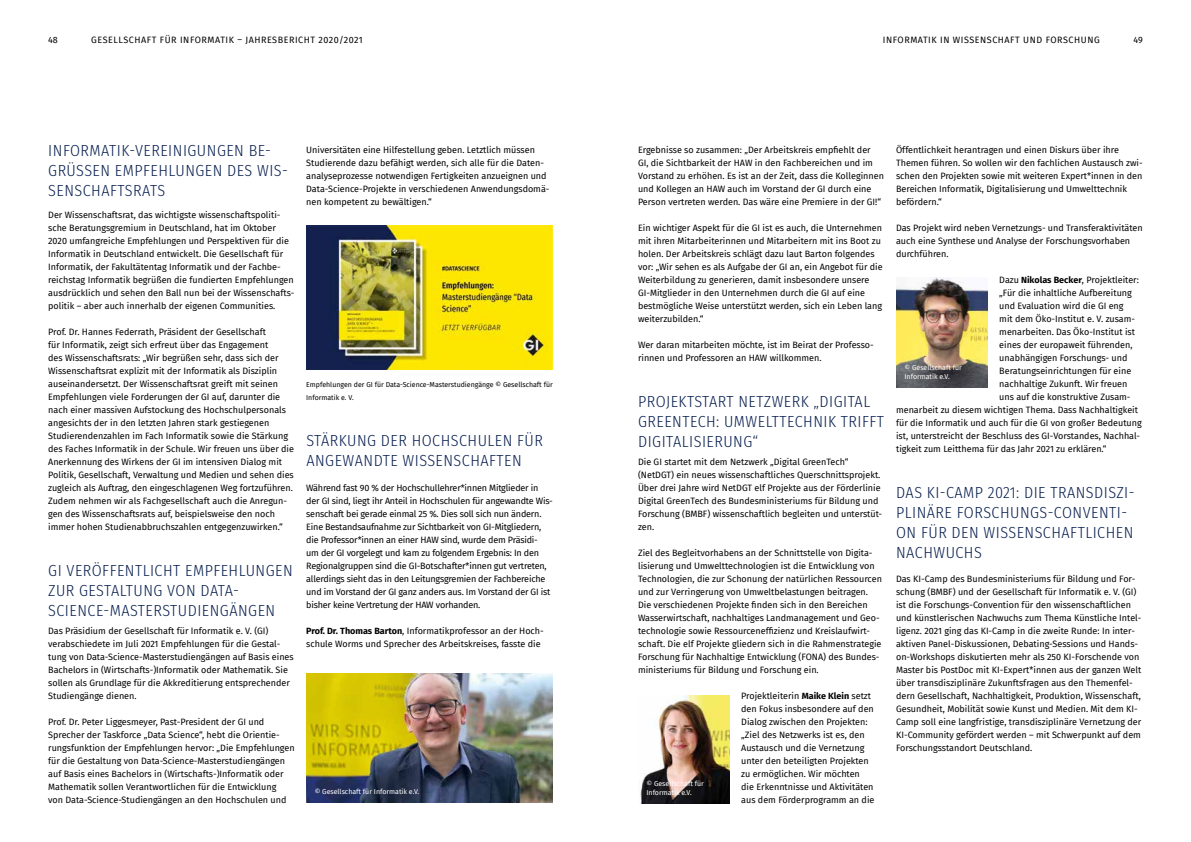
<style>
.page{position:relative;width:1191px;height:842px;background:#fff}
.page>*{position:absolute;margin:0;border:0;box-sizing:border-box;transform-origin:0 0}
.t1{font:300 16px/20px "Fira Sans Condensed";letter-spacing:.03em;color:#071e4f}
.t2{font:9px/13px "Fira Sans";color:#000}
.t3{font:9px/13px "Fira Sans";letter-spacing:-.02em;color:#000}
.t4{font:9px "Fira Sans";letter-spacing:.06em;color:#000}
.t5{font:7px/9px "Fira Sans";color:#fff}
.t6{font:7px/13px "Fira Sans";color:#000}
.s1{font-weight:700}
</style>
<div class="page">
<img style="left:306px;top:225px;width:247px;height:144px">
<img style="left:896px;top:278px;width:92px;height:109px">
<img style="left:640px;top:695px;width:90px;height:108px">
<img style="left:306px;top:673px;width:247px;height:130px">
<p class="t2" style="left:48px;top:33px;width:11px">48</p>
<p class="t4" style="left:91px;top:33px;width:273px">GESELLSCHAFT FÜR INFORMATIK – JAHRESBERICHT 2020/2021</p>
<p class="t4" style="left:883px;top:33px;width:218px">INFORMATIK IN WISSENSCHAFT UND FORSCHUNG</p>
<p class="t2" style="left:1133px;top:33px;width:11px">49</p>
<h1 class="t1" style="left:48px;top:141px;width:241px">INFORMATIK-VEREINIGUNGEN BE-<br>GRÜSSEN EMPFEHLUNGEN DES WIS-<br>SENSCHAFTSRATS</h1>
<p class="t2" style="left:48px;top:208px;width:248px">Der Wissenschaftsrat, das wichtigste wissenschaftspoliti&shy;sche Beratungsgremium in Deutschland, hat im Oktober 2020 umfangreiche Empfehlungen und Perspektiven für die Informatik in Deutschland entwickelt. Die Gesellschaft für Informatik, der Fakultätentag Informatik und der Fachbe&shy;reichstag Informatik begrüßen die fundierten Empfehlungen ausdrücklich und sehen den Ball nun bei der Wissenschafts&shy;politik – aber auch innerhalb der eigenen Communities.</p>
<p class="t2" style="left:48px;top:325px;width:247px">Prof. Dr. Hannes Federrath, Präsident der Gesellschaft<br>für Informatik, zeigt sich erfreut über das Engagement<br>des Wissenschaftsrats: „Wir begrüßen sehr, dass sich der Wissenschaftsrat explizit mit der Informatik als Disziplin auseinandersetzt. Der Wissenschaftsrat greift mit seinen Empfehlungen viele Forderungen der GI auf, darunter die nach einer massiven Aufstockung des Hochschulpersonals angesichts der in den letzten Jahren stark gestiegenen Studierendenzahlen im Fach Informatik sowie die Stärkung des Faches Informatik in der Schule. Wir freuen uns über die Anerkennung des Wirkens der GI im intensiven Dialog mit Politik, Gesellschaft, Verwaltung und Medien und sehen dies zugleich als Auftrag, den eingeschlagenen Weg fortzuführen.<br>Zudem nehmen wir als Fachgesellschaft auch die Anregun&shy;gen des Wissenschaftsrats auf, beispielsweise den noch immer hohen Studienabbruchszahlen entgegenzuwirken.“</p>
<h1 class="t1" style="left:48px;top:561px;width:246px">GI VERÖFFENTLICHT EMPFEHLUNGEN<br>ZUR GESTALTUNG VON DATA-<br>SCIENCE-MASTERSTUDIENGÄNGEN</h1>
<p class="t2" style="left:48px;top:624px;width:247px">Das Präsidium der Gesellschaft für Informatik e. V. (GI) verabschiedete im Juli 2021 Empfehlungen für die Gestal&shy;tung von Data-Science-Masterstudiengängen auf Basis eines Bachelors in (Wirtschafts-)Informatik oder Mathematik. Sie sollen als Grundlage für die Akkreditierung entsprechender Studiengänge dienen.</p>
<p class="t2" style="left:48px;top:715px;width:248px">Prof. Dr. Peter Liggesmeyer, Past-President der GI und Sprecher der Taskforce „Data Science“, hebt die Orientie&shy;rungsfunktion der Empfehlungen hervor: „Die Empfehlungen für die Gestaltung von Data-Science-Masterstudiengängen auf Basis eines Bachelors in (Wirtschafts-)Informatik oder Mathematik sollen Verantwortlichen für die Entwicklung<br>von Data-Science-Studiengängen an den Hochschulen und</p>
<p class="t2" style="left:638px;top:143px;width:247px">Ergebnisse so zusammen: „Der Arbeitskreis empfiehlt der<br>GI, die Sichtbarkeit der HAW in den Fachbereichen und im Vorstand zu erhöhen. Es ist an der Zeit, dass die Kolleginnen und Kollegen an HAW auch im Vorstand der GI durch eine Person vertreten werden. Das wäre eine Premiere in der GI!“</p>
<p class="t2" style="left:638px;top:221px;width:246px">Ein wichtiger Aspekt für die GI ist es auch, die Unternehmen mit ihren Mitarbeiterinnen und Mitarbeitern mit ins Boot zu holen. Der Arbeitskreis schlägt dazu laut Barton folgendes vor: „Wir sehen es als Aufgabe der GI an, ein Angebot für die Weiterbildung zu generieren, damit insbesondere unsere GI-Mitglieder in den Unternehmen durch die GI auf eine bestmögliche Weise unterstützt werden, sich ein Leben lang weiterzubilden.“</p>
<p class="t2" style="left:638px;top:338px;width:237px">Wer daran mitarbeiten möchte, ist im Beirat der Professo&shy;rinnen und Professoren an HAW willkommen.</p>
<h1 class="t1" style="left:638px;top:392px;width:247px">PROJEKTSTART NETZWERK „DIGITAL<br>GREENTECH: UMWELTTECHNIK TRIFFT<br>DIGITALISIERUNG“</h1>
<p class="t2" style="left:638px;top:455px;width:246px">Die GI startet mit dem Netzwerk „Digital GreenTech“ (NetDGT) ein neues wissenschaftliches Querschnittsprojekt.<br>Über drei Jahre wird NetDGT elf Projekte aus der Förderlinie Digital GreenTech des Bundesministeriums für Bildung und Forschung (BMBF) wissenschaftlich begleiten und unterstüt&shy;zen.</p>
<p class="t2" style="left:638px;top:546px;width:245px">Ziel des Begleitvorhabens an der Schnittstelle von Digita&shy;lisierung und Umwelttechnologien ist die Entwicklung von Technologien, die zur Schonung der natürlichen Ressourcen und zur Verringerung von Umweltbelastungen beitragen.<br>Die verschiedenen Projekte finden sich in den Bereichen Wasserwirtschaft, nachhaltiges Landmanagement und Geo&shy;technologie sowie Ressourceneffizienz und Kreislaufwirt&shy;schaft. Die elf Projekte gliedern sich in die Rahmenstrategie Forschung für Nachhaltige Entwicklung (FONA) des Bundes&shy;ministeriums für Bildung und Forschung ein.</p>
<p class="t2" style="left:741px;top:689px;width:135px">Projektleiterin <span class="s1">Maike Klein</span> setzt den Fokus insbesondere auf den<br>Dialog zwischen den Projekten: „Ziel des Netzwerks ist es, den<br>Austausch und die Vernetzung unter den beteiligten Projekten zu ermöglichen. Wir möchten die Erkenntnisse und Aktivitäten aus dem Förderprogramm an die</p>
<p class="t2" style="left:306px;top:143px;width:245px">Universitäten eine Hilfestellung geben. Letztlich müssen Studierende dazu befähigt werden, sich alle für die Daten&shy;analyseprozesse notwendigen Fertigkeiten anzueignen und Data-Science-Projekte in verschiedenen Anwendungsdomä&shy;nen kompetent zu bewältigen.“</p>
<p class="t6" style="left:306px;top:378px;width:248px">Empfehlungen der GI für Data-Science-Masterstudiengänge © Gesellschaft für<br>Informatik e. V.</p>
<h1 class="t1" style="left:306px;top:431px;width:238px">STÄRKUNG DER HOCHSCHULEN FÜR<br>ANGEWANDTE WISSENSCHAFTEN</h1>
<p class="t3" style="left:306px;top:481px;width:248px">Während fast 90 % der Hochschullehrer*innen Mitglieder in der GI sind, liegt ihr Anteil in Hochschulen für angewandte Wis&shy;senschaft bei gerade einmal 25 %. Dies soll sich nun ändern.<br>Eine Bestandsaufnahme zur Sichtbarkeit von GI-Mitgliedern, die Professor*innen an einer HAW sind, wurde dem Präsidi&shy;um der GI vorgelegt und kam zu folgendem Ergebnis: In den Regionalgruppen sind die GI-Botschafter*innen gut vertreten, allerdings sieht das in den Leitungsgremien der Fachbereiche und im Vorstand der GI ganz anders aus. Im Vorstand der GI ist bisher keine Vertretung der HAW vorhanden.</p>
<p class="t2" style="left:306px;top:624px;width:239px"><span class="s1">Prof. Dr. Thomas Barton</span>, Informatikprofessor an der Hoch&shy;schule Worms und Sprecher des Arbeitskreises, fasste die</p>
<p class="t5" style="left:646px;top:779px;width:59px">© Gesellschaft für</p>
<p class="t5" style="left:315px;top:787px;width:106px">© Gesellschaft für Informatik e.V.</p>
<p class="t5" style="left:646px;top:788px;width:47px">Informatik e.V.</p>
<p class="t2" style="left:896px;top:143px;width:248px">Öffentlichkeit herantragen und einen Diskurs über ihre Themen führen. So wollen wir den fachlichen Austausch zwi&shy;schen den Projekten sowie mit weiteren Expert*innen in den Bereichen Informatik, Digitalisierung und Umwelttechnik befördern.“</p>
<p class="t2" style="left:896px;top:221px;width:248px">Das Projekt wird neben Vernetzungs- und Transferaktivitäten auch eine Synthese und Analyse der Forschungsvorhaben durchführen.</p>
<p class="t2" style="left:999px;top:273px;width:141px">Dazu <span class="s1">Nikolas Becker</span>, Projektleiter:</p>
<p class="t2" style="left:999px;top:286px;width:134px">„Für die inhaltliche Aufbereitung</p>
<p class="t2" style="left:999px;top:299px;width:126px">und Evaluation wird die GI eng</p>
<p class="t2" style="left:999px;top:312px;width:137px">mit dem Öko-Institut e. V. zusam-</p>
<p class="t2" style="left:999px;top:325px;width:137px">menarbeiten. Das Öko-Institut ist</p>
<p class="t2" style="left:999px;top:338px;width:135px">eines der europaweit führenden,</p>
<p class="t2" style="left:999px;top:351px;width:130px">unabhängigen Forschungs- und</p>
<p class="t2" style="left:999px;top:364px;width:133px">Beratungseinrichtungen für eine</p>
<p class="t2" style="left:999px;top:377px;width:130px">nachhaltige Zukunft. Wir freuen</p>
<p class="t2" style="left:999px;top:390px;width:133px">uns auf die konstruktive Zusam-</p>
<p class="t2" style="left:896px;top:403px;width:243px">menarbeit zu diesem wichtigen Thema. Dass Nachhaltigkeit</p>
<p class="t2" style="left:896px;top:416px;width:247px">für die Informatik und auch für die GI von großer Bedeutung</p>
<p class="t2" style="left:896px;top:429px;width:246px">ist, unterstreicht der Beschluss des GI-Vorstandes, Nachhal-</p>
<p class="t2" style="left:896px;top:442px;width:212px">tigkeit zum Leitthema für das Jahr 2021 zu erklären.“</p>
<h1 class="t1" style="left:896px;top:483px;width:240px">DAS KI-CAMP 2021: DIE TRANSDISZI-<br>PLINÄRE FORSCHUNGS-CONVENTI-<br>ON FÜR DEN WISSENSCHAFTLICHEN<br>NACHWUCHS</h1>
<p class="t2" style="left:896px;top:572px;width:247px">Das KI-Camp des Bundesministeriums für Bildung und For&shy;schung (BMBF) und der Gesellschaft für Informatik e. V. (GI) ist die Forschungs-Convention für den wissenschaftlichen und künstlerischen Nachwuchs zum Thema Künstliche Intel&shy;ligenz. 2021 ging das KI-Camp in die zweite Runde: In inter&shy;aktiven Panel-Diskussionen, Debating-Sessions und Hands&shy;on-Workshops diskutierten mehr als 250 KI-Forschende von Master bis PostDoc mit KI-Expert*innen aus der ganzen Welt über transdisziplinäre Zukunftsfragen aus den Themenfel&shy;dern Gesellschaft, Nachhaltigkeit, Produktion, Wissenschaft, Gesundheit, Mobilität sowie Kunst und Medien. Mit dem KI-Camp soll eine langfristige, transdisziplinäre Vernetzung der KI-Community gefördert werden – mit Schwerpunkt auf dem Forschungsstandort Deutschland.</p>
<p class="t5" style="left:904px;top:363px;width:59px">© Gesellschaft für<br>Informatik e.V.</p>
</div>
